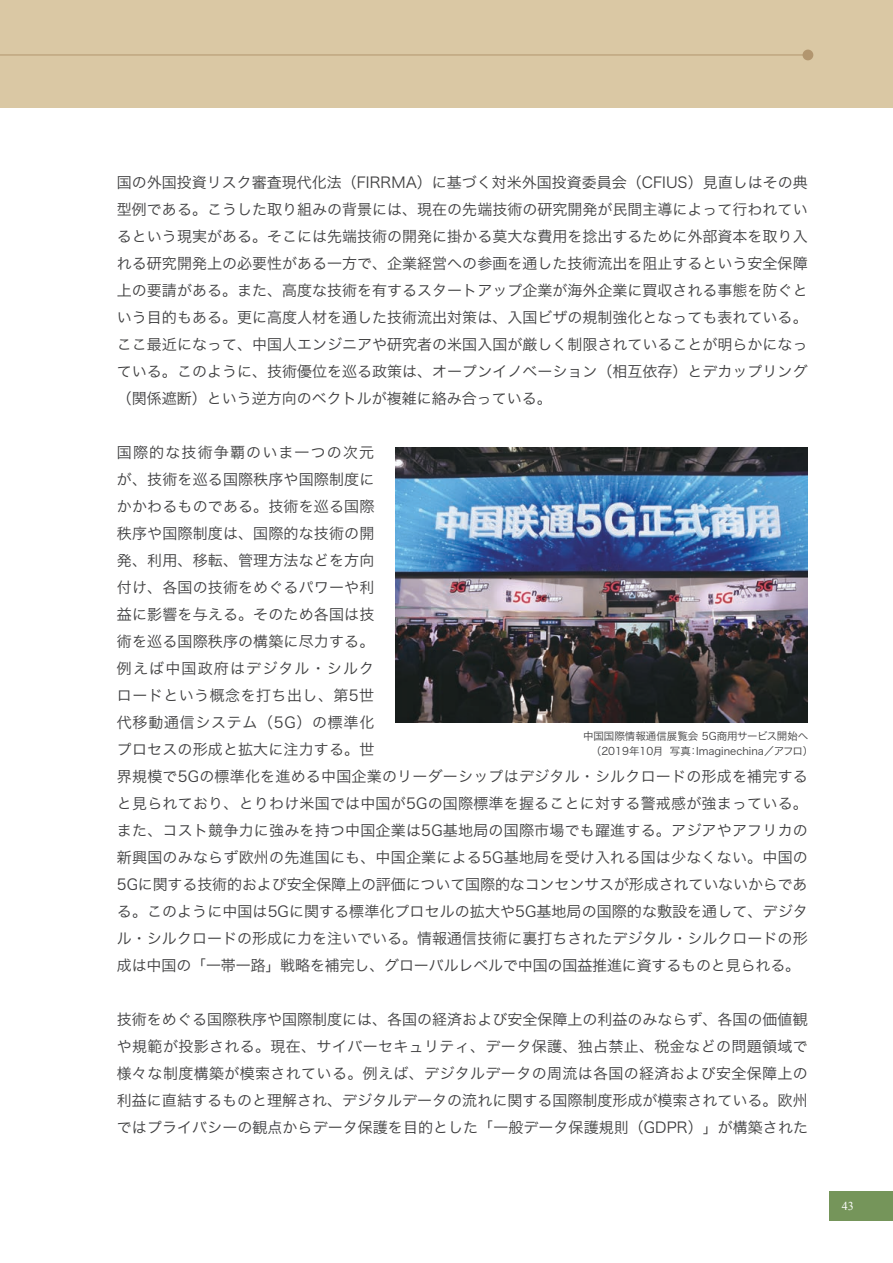
<style>
.page{position:relative;width:893px;height:1263px;background:#fff}
.page>*{position:absolute;margin:0;border:0;box-sizing:border-box;transform-origin:0 0}
.本文{font:15px/27px "Hira Kaku Std W3";letter-spacing:.01em;color:#3e3e3f;text-align:justify}
.t1{font:12px "Times New Roman";color:#fff}
.キャプション{font:10.5px "Hira Kaku Std W3";color:#3e3e3f}
</style>
<div class="page">
<div style="left:0;top:0;width:893px;height:108px;background:#dac8a4"></div>
<div style="left:829px;top:1191px;width:64px;height:29px;background:#75955a"></div>
<hr style="left:0;top:55px;width:808px;height:1px;background:#b2966f">
<div style="left:802px;top:50px;width:11px;height:10px;background:#b2966f;border-radius:50%"></div>
<img style="left:396px;top:447px;width:412px;height:275px">
<p class="本文" style="left:117px;top:168px;width:692px">国の外国投資リスク審査現代化法（FIRRMA）に基づく対米外国投資委員会（CFIUS）見直しはその典型例である。こうした取り組みの背景には、現在の先端技術の研究開発が民間主導によって行われているという現実がある。そこには先端技術の開発に掛かる莫大な費用を捻出するために外部資本を取り入れる研究開発上の必要性がある一方で、企業経営への参画を通した技術流出を阻止するという安全保障上の要請がある。また、高度な技術を有するスタートアップ企業が海外企業に買収される事態を防ぐという目的もある。更に高度人材を通した技術流出対策は、入国ビザの規制強化となっても表れている。ここ最近になって、中国人エンジニアや研究者の米国入国が厳しく制限されていることが明らかになっている。このように、技術優位を巡る政策は、オープンイノベーション（相互依存）とデカップリング（関係遮断）という逆方向のベクトルが複雑に絡み合っている。</p>
<p class="本文" style="left:117px;top:439px;width:692px;text-align:left">国際的な技術争覇のいま一つの次元<br>が、技術を巡る国際秩序や国際制度に<br>かかわるものである。技術を巡る国際<br>秩序や国際制度は、国際的な技術の開<br>発、利用、移転、管理方法などを方向<br>付け、各国の技術をめぐるパワーや利<br>益に影響を与える。そのため各国は技<br>術を巡る国際秩序の構築に尽力する。<br>例えば中国政府はデジタル・シルク<br>ロードという概念を打ち出し、第5世<br>代移動通信システム（5G）の標準化<br>プロセスの形成と拡大に注力する。世<br>界規模で5Gの標準化を進める中国企業のリーダーシップはデジタル・シルクロードの形成を補完すると見られており、とりわけ米国では中国が5Gの国際標準を握ることに対する警戒感が強まっている。また、コスト競争力に強みを持つ中国企業は5G基地局の国際市場でも躍進する。アジアやアフリカの新興国のみならず欧州の先進国にも、中国企業による5G基地局を受け入れる国は少なくない。中国の5Gに関する技術的および安全保障上の評価について国際的なコンセンサスが形成されていないからである。このように中国は5Gに関する標準化プロセルの拡大や5G基地局の国際的な敷設を通して、デジタル・シルクロードの形成に力を注いでいる。情報通信技術に裏打ちされたデジタル・シルクロードの形成は中国の「一帯一路」戦略を補完し、グローバルレベルで中国の国益推進に資するものと見られる。</p>
<p class="本文" style="left:117px;top:1006px;width:693px">技術をめぐる国際秩序や国際制度には、各国の経済および安全保障上の利益のみならず、各国の価値観や規範が投影される。現在、サイバーセキュリティ、データ保護、独占禁止、税金などの問題領域で様々な制度構築が模索されている。例えば、デジタルデータの周流は各国の経済および安全保障上の利益に直結するものと理解され、デジタルデータの流れに関する国際制度形成が模索されている。欧州ではプライバシーの観点からデータ保護を目的とした「一般データ保護規則（GDPR）」が構築された</p>
<p class="キャプション" style="left:583px;top:728px;width:227px">中国国際情報通信展覧会 5G商用サービス開始へ</p>
<p class="キャプション" style="left:591px;top:743px;width:224px">（2019年10月 写真：Imaginechina／アフロ）</p>
<p class="t1" style="left:842px;top:1197px;width:13px">43</p>
</div>
